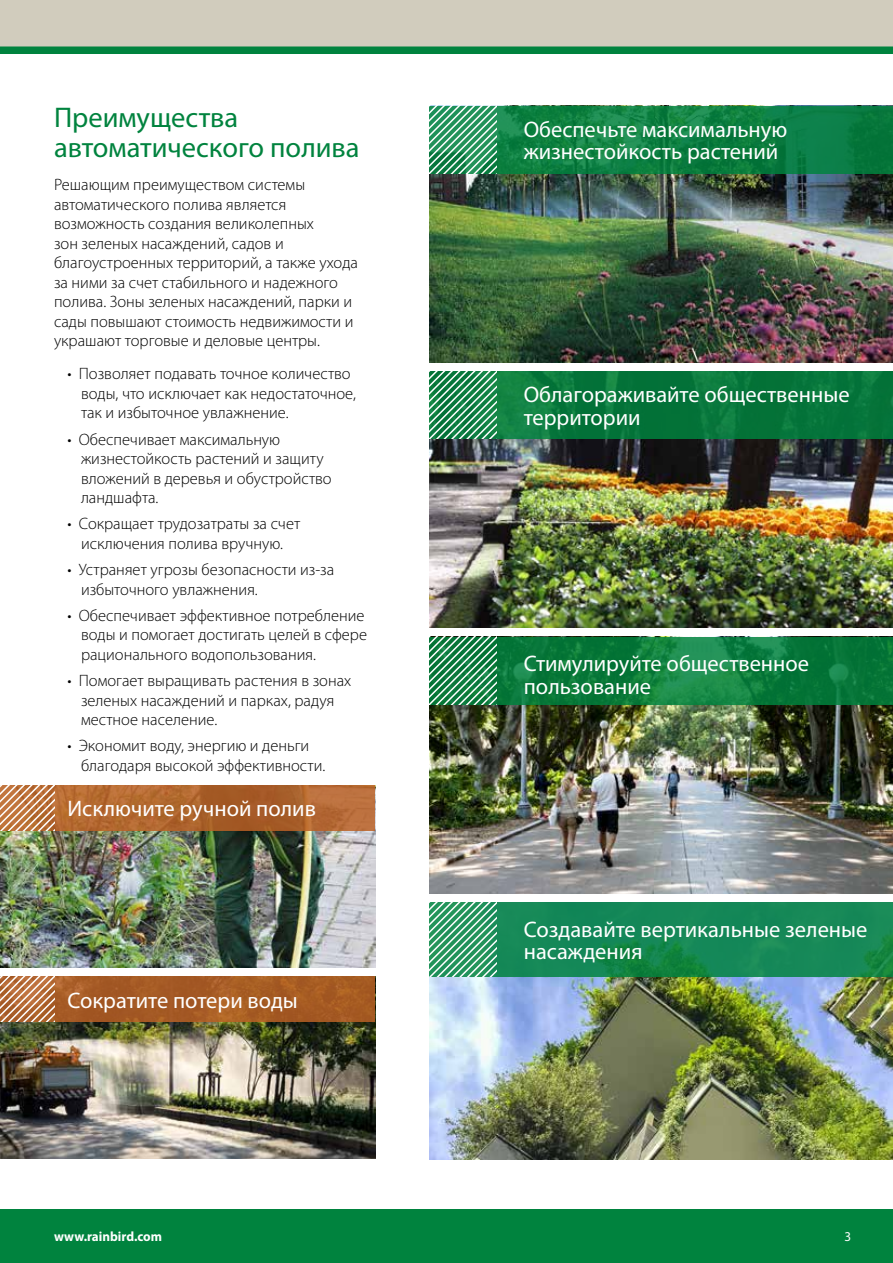
<style>
.page{position:relative;width:893px;height:1263px;background:#fff}
.page>*{position:absolute;margin:0;border:0;box-sizing:border-box;transform-origin:0 0}
.t1{font:28.5px/30px "Myriad Pro";color:#00833e}
.t2{font:22.5px/22.5px "Myriad Pro";color:#fff}
.t3{font:300 16.5px/19.5px "Myriad Pro";color:#000}
.t4{font:700 13.5px "Myriad Pro";color:#fff}
.t5{font:13.5px "Myriad Pro";color:#fff}
</style>
<div class="page">
<div style="left:0;top:0;width:893px;height:54px;background:#d1ccbd"></div>
<div style="left:0;top:47px;width:893px;height:7px;background:#00833e"></div>
<div style="left:0;top:1209px;width:893px;height:54px;background:#00833e"></div>
<img style="left:0;top:830px;width:375px;height:137px">
<img style="left:0;top:1022px;width:375px;height:137px">
<svg style="left:54px;top:785px;width:321px;height:45px;background:#b06630"></svg>
<svg style="left:54px;top:977px;width:321px;height:45px;background:#a65b24"></svg>
<img style="left:429px;top:173px;width:464px;height:189px">
<img style="left:429px;top:439px;width:464px;height:189px">
<img style="left:429px;top:704px;width:464px;height:189px">
<img style="left:429px;top:977px;width:464px;height:182px">
<svg style="left:497px;top:106px;width:396px;height:67px;background:#0d7f43"></svg>
<svg style="left:497px;top:371px;width:396px;height:68px;background:#07773b"></svg>
<svg style="left:497px;top:637px;width:396px;height:67px;background:#0c7d3e"></svg>
<svg style="left:497px;top:902px;width:396px;height:75px;background:#148754"></svg>
<svg style="left:429px;top:106px;width:68px;height:67px;background:#5aac83"></svg>
<svg style="left:429px;top:371px;width:68px;height:68px;background:#4fa074"></svg>
<svg style="left:429px;top:637px;width:68px;height:67px;background:#4d9d71"></svg>
<svg style="left:429px;top:902px;width:68px;height:75px;background:#5eb087"></svg>
<svg style="left:0;top:785px;width:54px;height:45px;background:#cd966d"></svg>
<svg style="left:0;top:977px;width:54px;height:45px;background:#c69069"></svg>
<h1 class="t1" style="left:54px;top:102px;width:307px">Преимущества автоматического полива</h1>
<p class="t3" style="left:54px;top:175px;width:305px">Решающим преимуществом системы автоматического полива является возможность создания великолепных<br>зон зеленых насаждений, садов и благоустроенных территорий, а также ухода за ними за счет стабильного и надежного полива. Зоны зеленых насаждений, парки и сады повышают стоимость недвижимости и украшают торговые и деловые центры.</p>
<p class="t3" style="left:81px;top:364px;width:277px;text-indent:-13px">• Позволяет подавать точное количество воды, что исключает как недостаточное, так и избыточное увлажнение.</p>
<p class="t3" style="left:81px;top:429px;width:252px;text-indent:-13px">• Обеспечивает максимальную жизнестойкость растений и защиту вложений в деревья и обустройство ландшафта.</p>
<p class="t3" style="left:67px;top:514px;width:234px;text-align:center">• Сокращает трудозатраты за счет исключения полива вручную.</p>
<p class="t3" style="left:81px;top:560px;width:255px;text-indent:-13px">• Устраняет угрозы безопасности из-за избыточного увлажнения.</p>
<p class="t3" style="left:81px;top:605px;width:287px;text-indent:-13px">• Обеспечивает эффективное потребление воды и помогает достигать целей в сфере рационального водопользования.</p>
<p class="t3" style="left:81px;top:671px;width:272px;text-indent:-13px">• Помогает выращивать растения в зонах зеленых насаждений и парках, радуя местное население.</p>
<p class="t3" style="left:81px;top:736px;width:246px;text-indent:-13px">• Экономит воду, энергию и деньги благодаря высокой эффективности.</p>
<h2 class="t2" style="left:68px;top:797px;width:250px">Исключите ручной полив</h2>
<h2 class="t2" style="left:68px;top:988px;width:232px">Сократите потери воды</h2>
<h2 class="t2" style="left:524px;top:118px;width:265px">Обеспечьте максимальную жизнестойкость растений</h2>
<h2 class="t2" style="left:524px;top:383px;width:327px">Облагораживайте общественные территории</h2>
<h2 class="t2" style="left:524px;top:652px;width:287px">Стимулируйте общественное пользование</h2>
<h2 class="t2" style="left:524px;top:918px;width:345px">Создавайте вертикальные зеленые насаждения</h2>
<p class="t4" style="left:54px;top:1227px;width:110px">www.rainbird.com</p>
<p class="t5" style="left:844px;top:1228px;width:8px">3</p>
</div>
